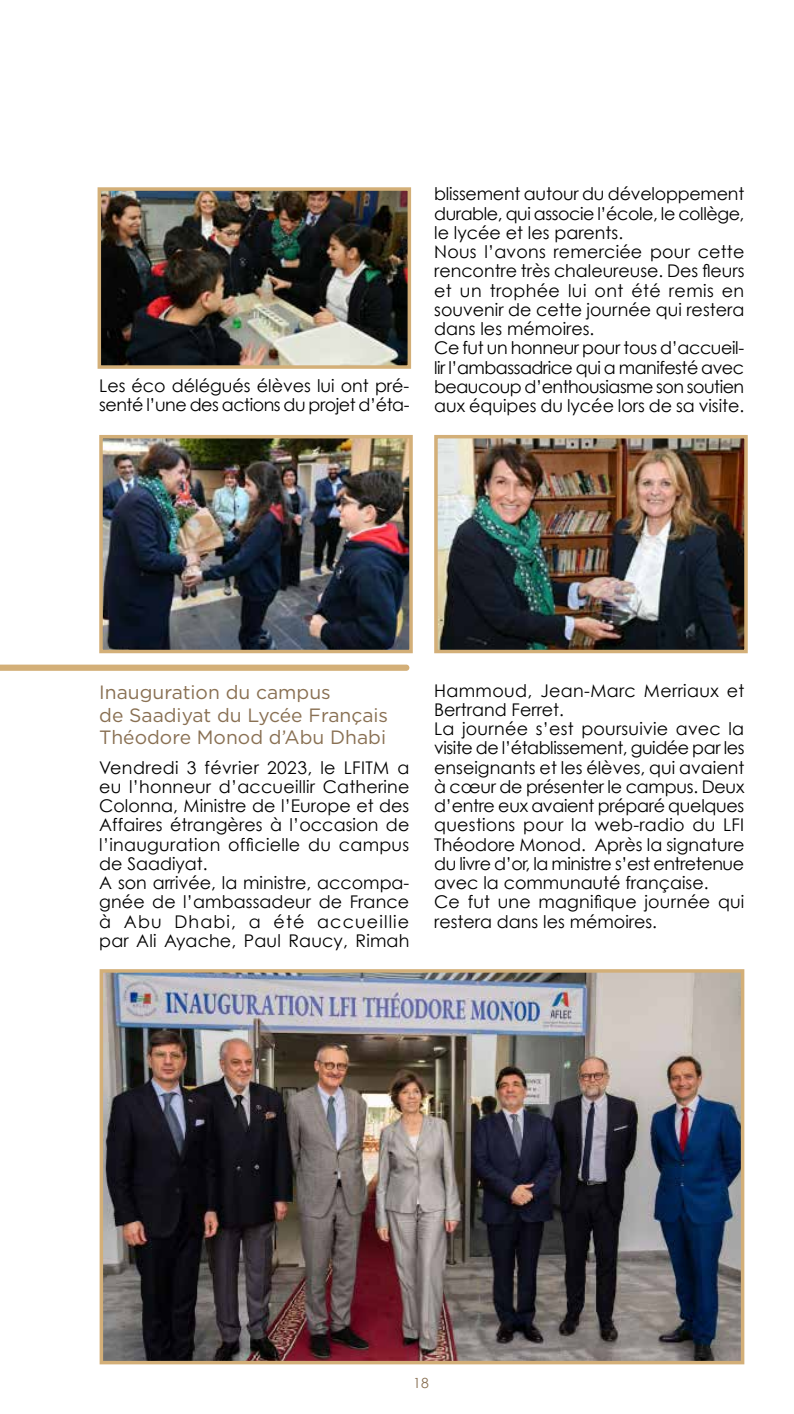
<style>
.page{position:relative;width:794px;height:1414px;background:#fff}
.page>*{position:absolute;margin:0;border:0;box-sizing:border-box;transform-origin:0 0}
.t1{font:19.25px/22.8px "Gotham";color:#897053}
.t2{font:17.5px/19.2px "Century Gothic";color:#000}
.t3{font:14px "Century Gothic";color:#897053}
</style>
<div class="page">
<img style="left:103px;top:192px;width:303px;height:172px">
<div style="left:98px;top:187px;width:313px;height:182px;border:4px solid #d3af78"></div>
<img style="left:104px;top:440px;width:304px;height:208px">
<div style="left:99px;top:435px;width:314px;height:218px;border:4px solid #d3af78"></div>
<img style="left:439px;top:440px;width:303px;height:208px">
<div style="left:434px;top:435px;width:313px;height:218px;border:4px solid #d3af78"></div>
<img style="left:105px;top:974px;width:634px;height:385px">
<div style="left:100px;top:969px;width:644px;height:395px;border:4px solid #d3af78"></div>
<svg style="left:0;top:665px;width:409px;height:6px;background:#d4b17b"></svg>
<p class="t2" style="left:99px;top:376px;width:312px">Les éco délégués élèves lui ont pré&shy;senté l’une des actions du projet d’éta-</p>
<p class="t2" style="left:434px;top:184px;width:312px">blissement autour du développement durable, qui associe l’école, le collège, le lycée et les parents.<br>Nous l’avons remerciée pour cette rencontre très chaleureuse. Des fleurs et un trophée lui ont été remis en souvenir de cette journée qui restera dans les mémoires.<br>Ce fut un honneur pour tous d’accueil&shy;lir l’ambassadrice qui a manifesté avec beaucoup d’enthousiasme son soutien aux équipes du lycée lors de sa visite.</p>
<p class="t1" style="left:99px;top:680px;width:290px">Inauguration du campus<br>de Saadiyat du Lycée Français<br>Théodore Monod d’Abu Dhabi</p>
<p class="t2" style="left:99px;top:757px;width:312px">Vendredi 3 février 2023, le LFITM a eu l’honneur d’accueillir Catherine<br>Colonna, Ministre de l’Europe et des<br>Affaires étrangères à l’occasion de l’inauguration officielle du campus de Saadiyat.<br>A son arrivée, la ministre, accompa&shy;gnée de l’ambassadeur de France à Abu Dhabi, a été accueillie par Ali Ayache, Paul Raucy, Rimah</p>
<p class="t2" style="left:434px;top:680px;width:312px">Hammoud, Jean-Marc Merriaux et Bertrand Ferret.<br>La journée s’est poursuivie avec la visite de l’établissement, guidée par les enseignants et les élèves, qui avaient à cœur de présenter le campus. Deux d’entre eux avaient préparé quelques questions pour la web-radio du LFI Théodore Monod. Après la signature du livre d’or, la ministre s’est entretenue avec la communauté française.<br>Ce fut une magnifique journée qui restera dans les mémoires.</p>
<p class="t3" style="left:413px;top:1374px;width:17px">18</p>
</div>
